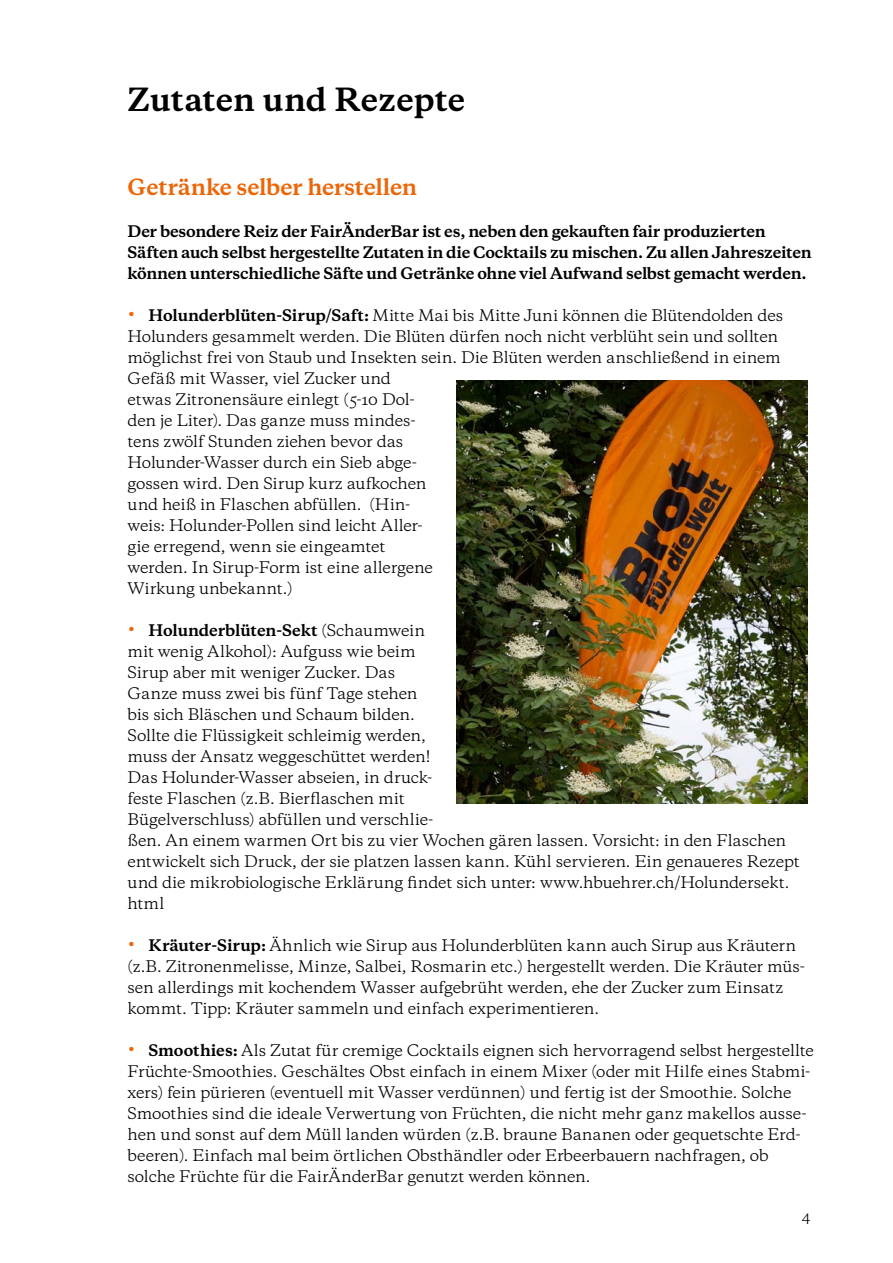
<style>
.page{position:relative;width:893px;height:1263px;background:#fff}
.page>*{position:absolute;margin:0;border:0;box-sizing:border-box;transform-origin:0 0}
.t1{font:700 30px "Galaxie Copernicus";letter-spacing:.005em;color:#000}
.t2{font:700 21px "Galaxie Copernicus";letter-spacing:-.015em;color:#ec6608}
.t3{font:15px/21px "Galaxie Copernicus";letter-spacing:-.015em;color:#000}
.t4{font:700 15px/21px "Galaxie Copernicus";letter-spacing:-.02em;color:#000}
.t5{font:13.5px "Galaxie Copernicus";color:#000}
.s1{font-size:21px;color:#ec6608}
.s2{font-weight:700}
</style>
<div class="page">
<img style="left:456px;top:381px;width:352px;height:423px">
<h1 class="t1" style="left:128px;top:79px;width:339px">Zutaten und Rezepte</h1>
<h2 class="t2" style="left:128px;top:173px;width:291px">Getränke selber herstellen</h2>
<p class="t4" style="left:128px;top:221px;width:686px">Der besondere Reiz der FairÄnderBar ist es, neben den gekauften fair produzierten<br>Säften auch selbst hergestellte Zutaten in die Cocktails zu mischen. Zu allen Jahreszeiten können unterschiedliche Säfte und Getränke ohne viel Aufwand selbst gemacht werden.</p>
<p class="t3" style="left:128px;top:305px;width:657px"><span class="s1">•</span> <span class="s2">Holunderblüten-Sirup/Saft:</span> Mitte Mai bis Mitte Juni können die Blütendolden des Holunders gesammelt werden. Die Blüten dürfen noch nicht verblüht sein und sollten möglichst frei von Staub und Insekten sein. Die Blüten werden anschließend in einem Gefäß mit Wasser, viel Zucker und<br>etwas Zitronensäure einlegt (5-10 Dol-<br>den je Liter). Das ganze muss mindes-<br>tens zwölf Stunden ziehen bevor das<br>Holunder-Wasser durch ein Sieb abge-<br>gossen wird. Den Sirup kurz aufkochen<br>und heiß in Flaschen abfüllen. (Hin-<br>weis: Holunder-Pollen sind leicht Aller-<br>gie erregend, wenn sie eingeamtet<br>werden. In Sirup-Form ist eine allergene<br>Wirkung unbekannt.)</p>
<p class="t3" style="left:128px;top:620px;width:674px"><span class="s1">•</span> <span class="s2">Holunderblüten-Sekt</span> (Schaumwein<br>mit wenig Alkohol): Aufguss wie beim<br>Sirup aber mit weniger Zucker. Das<br>Ganze muss zwei bis fünf Tage stehen<br>bis sich Bläschen und Schaum bilden.<br>Sollte die Flüssigkeit schleimig werden,<br>muss der Ansatz weggeschüttet werden!<br>Das Holunder-Wasser abseien, in druck-<br>feste Flaschen (z.B. Bierflaschen mit<br>Bügelverschluss) abfüllen und verschlie-<br>ßen. An einem warmen Ort bis zu vier Wochen gären lassen. Vorsicht: in den Flaschen entwickelt sich Druck, der sie platzen lassen kann. Kühl servieren. Ein genaueres Rezept und die mikrobiologische Erklärung findet sich unter: www.hbuehrer.ch/Holundersekt. html</p>
<p class="t3" style="left:128px;top:935px;width:679px"><span class="s1">•</span> <span class="s2">Kräuter-Sirup:</span> Ähnlich wie Sirup aus Holunderblüten kann auch Sirup aus Kräutern (z.B. Zitronenmelisse, Minze, Salbei, Rosmarin etc.) hergestellt werden. Die Kräuter müs&shy;sen allerdings mit kochendem Wasser aufgebrüht werden, ehe der Zucker zum Einsatz kommt. Tipp: Kräuter sammeln und einfach experimentieren.</p>
<p class="t3" style="left:128px;top:1040px;width:688px"><span class="s1">•</span> <span class="s2">Smoothies:</span> Als Zutat für cremige Cocktails eignen sich hervorragend selbst hergestellte Früchte-Smoothies. Geschältes Obst einfach in einem Mixer (oder mit Hilfe eines Stabmi&shy;xers) fein pürieren (eventuell mit Wasser verdünnen) und fertig ist der Smoothie. Solche Smoothies sind die ideale Verwertung von Früchten, die nicht mehr ganz makellos ausse&shy;hen und sonst auf dem Müll landen würden (z.B. braune Bananen oder gequetschte Erd&shy;beeren). Einfach mal beim örtlichen Obsthändler oder Erbeerbauern nachfragen, ob solche Früchte für die FairÄnderBar genutzt werden können.</p>
<p class="t5" style="left:802px;top:1206px;width:10px">4</p>
</div>
